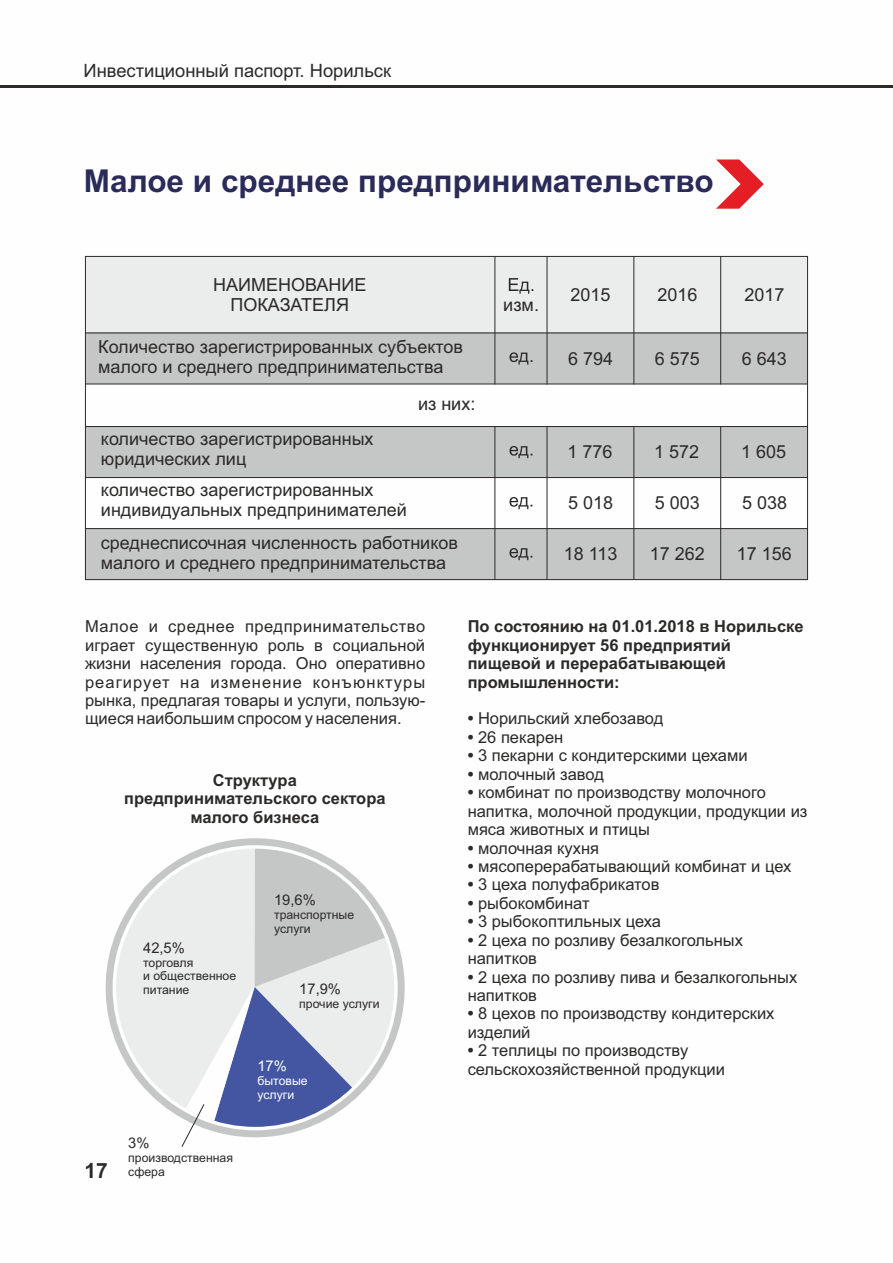
<style>
.page{position:relative;width:893px;height:1263px;background:#fff}
.page>*{position:absolute;margin:0;border:0;box-sizing:border-box;transform-origin:0 0}
.t1{font:700 31.5px "Arial";color:#2a2b58}
.t2{font:700 21px "Arial";color:#2b2a29}
.t3{font:18.3px "Arial";color:#2b2a29}
.t4{font:18px/20.1px "Arial";color:#2b2a29}
.t5{font:16.5px/18.5px "Arial";color:#2b2a29}
.t6{font:700 16.5px/18.5px "Arial";color:#2b2a29}
.t7{font:14.7px "Arial";color:#2b2a29}
.t8{font:14.7px "Arial";color:#fefefe}
.t9{font:12.3px/13.6px "Arial";color:#2b2a29}
.t10{font:12.3px/13.6px "Arial";color:#fefefe}
.s1{font-weight:700}
</style>
<div class="page">
<hr style="left:0;top:85px;width:893px;height:2px;background:#2b2a29">
<svg style="left:716px;top:159px;width:48px;height:50px"></svg>
<div style="left:85px;top:256px;width:410px;height:77px;background:#ebecec"></div>
<div style="left:495px;top:256px;width:52px;height:77px;background:#ebecec"></div>
<div style="left:547px;top:256px;width:87px;height:77px;background:#ebecec"></div>
<div style="left:634px;top:256px;width:87px;height:77px;background:#ebecec"></div>
<div style="left:721px;top:256px;width:86px;height:77px;background:#ebecec"></div>
<div style="left:85px;top:333px;width:410px;height:51px;background:#c5c6c6"></div>
<div style="left:495px;top:333px;width:52px;height:51px;background:#c5c6c6"></div>
<div style="left:547px;top:333px;width:87px;height:51px;background:#c5c6c6"></div>
<div style="left:634px;top:333px;width:87px;height:51px;background:#c5c6c6"></div>
<div style="left:721px;top:333px;width:86px;height:51px;background:#c5c6c6"></div>
<div style="left:85px;top:426px;width:410px;height:51px;background:#c5c6c6"></div>
<div style="left:495px;top:426px;width:52px;height:51px;background:#c5c6c6"></div>
<div style="left:547px;top:426px;width:87px;height:51px;background:#c5c6c6"></div>
<div style="left:634px;top:426px;width:87px;height:51px;background:#c5c6c6"></div>
<div style="left:721px;top:426px;width:86px;height:51px;background:#c5c6c6"></div>
<div style="left:85px;top:529px;width:410px;height:51px;background:#c5c6c6"></div>
<div style="left:495px;top:529px;width:52px;height:51px;background:#c5c6c6"></div>
<div style="left:547px;top:529px;width:87px;height:51px;background:#c5c6c6"></div>
<div style="left:634px;top:529px;width:87px;height:51px;background:#c5c6c6"></div>
<div style="left:721px;top:529px;width:86px;height:51px;background:#c5c6c6"></div>
<hr style="left:85px;top:256px;width:1px;height:324px;background:#2b2a29">
<hr style="left:494px;top:426px;width:1px;height:154px;background:#2b2a29">
<hr style="left:494px;top:256px;width:1px;height:128px;background:#2b2a29">
<hr style="left:547px;top:426px;width:1px;height:154px;background:#2b2a29">
<hr style="left:547px;top:256px;width:1px;height:128px;background:#2b2a29">
<hr style="left:633px;top:426px;width:1px;height:154px;background:#2b2a29">
<hr style="left:633px;top:256px;width:1px;height:128px;background:#2b2a29">
<hr style="left:720px;top:426px;width:1px;height:154px;background:#2b2a29">
<hr style="left:720px;top:256px;width:1px;height:128px;background:#2b2a29">
<hr style="left:807px;top:256px;width:1px;height:324px;background:#2b2a29">
<hr style="left:85px;top:579px;width:723px;height:1px;background:#2b2a29">
<hr style="left:85px;top:528px;width:723px;height:1px;background:#2b2a29">
<hr style="left:85px;top:477px;width:723px;height:1px;background:#2b2a29">
<hr style="left:85px;top:426px;width:723px;height:1px;background:#2b2a29">
<hr style="left:85px;top:384px;width:723px;height:1px;background:#2b2a29">
<hr style="left:85px;top:333px;width:723px;height:1px;background:#2b2a29">
<hr style="left:85px;top:256px;width:723px;height:1px;background:#2b2a29">
<svg style="left:509px;top:278px;width:24px;height:16px"></svg>
<svg style="left:509px;top:352px;width:23px;height:13px"></svg>
<svg style="left:509px;top:497px;width:23px;height:12px"></svg>
<svg style="left:509px;top:548px;width:23px;height:12px"></svg>
<svg style="left:509px;top:446px;width:23px;height:12px"></svg>
<svg style="left:106px;top:838px;width:299px;height:299px;fill:#c5c6c6"></svg>
<div style="left:116px;top:849px;width:278px;height:278px;background:#ebecec;border-radius:50%"></div>
<svg style="left:180px;top:849px;width:214px;height:298px"></svg>
<p class="t3" style="left:84px;top:64px;width:309px">Инвестиционный паспорт. Норильск</p>
<h1 class="t1" style="left:84px;top:169px;width:632px">Малое и среднее предпринимательство</h1>
<p class="t4" style="left:213px;top:276px;width:155px;text-align:center">НАИМЕНОВАНИЕ<br>ПОКАЗАТЕЛЯ</p>
<p class="t4" style="left:98px;top:338px;width:366px">Количество зарегистрированных субъектов малого и среднего предпринимательства</p>
<p class="t4" style="left:418px;top:395px;width:59px">из них:</p>
<p class="t4" style="left:101px;top:430px;width:274px">количество зарегистрированных юридических лиц</p>
<p class="t4" style="left:101px;top:481px;width:307px">количество зарегистрированных индивидуальных предпринимателей</p>
<p class="t4" style="left:101px;top:534px;width:359px">среднесписочная численность работников малого и среднего предпринимательства</p>
<p class="t4" style="left:503px;top:296px;width:37px">изм.</p>
<p class="t4" style="left:570px;top:286px;width:42px">2015</p>
<p class="t4" style="left:657px;top:286px;width:42px">2016</p>
<p class="t4" style="left:568px;top:350px;width:47px">6 794</p>
<p class="t4" style="left:655px;top:350px;width:47px">6 575</p>
<p class="t4" style="left:567px;top:444px;width:47px">1 776</p>
<p class="t4" style="left:654px;top:444px;width:47px">1 572</p>
<p class="t4" style="left:568px;top:495px;width:47px">5 018</p>
<p class="t4" style="left:655px;top:495px;width:47px">5 003</p>
<p class="t4" style="left:564px;top:546px;width:55px">18 113</p>
<p class="t4" style="left:650px;top:546px;width:57px">17 262</p>
<p class="t4" style="left:744px;top:286px;width:42px">2017</p>
<p class="t4" style="left:742px;top:350px;width:47px">6 643</p>
<p class="t4" style="left:741px;top:444px;width:47px">1 605</p>
<p class="t4" style="left:742px;top:495px;width:47px">5 038</p>
<p class="t4" style="left:737px;top:546px;width:57px">17 156</p>
<p class="t5" style="left:85px;top:619px;width:342px;text-align:justify">Малое и среднее предпринимательство играет существенную роль в социальной жизни населения города. Оно оперативно реагирует на изменение конъюнктуры рынка, предлагая товары и услуги, пользую&shy;щиеся наибольшим спросом у населения.</p>
<p class="t6" style="left:468px;top:619px;width:337px">По состоянию на 01.01.2018 в Норильске функционирует 56 предприятий пищевой и перерабатывающей промышленности:</p>
<p class="t5" style="left:468px;top:711px;width:197px"><span class="s1">•</span> Норильский хлебозавод</p>
<p class="t5" style="left:468px;top:729px;width:97px"><span class="s1">•</span> 26 пекарен</p>
<p class="t5" style="left:468px;top:748px;width:281px"><span class="s1">•</span> 3 пекарни с кондитерскими цехами</p>
<p class="t5" style="left:468px;top:766px;width:138px"><span class="s1">•</span> молочный завод</p>
<p class="t5" style="left:468px;top:785px;width:341px"><span class="s1">•</span> комбинат по производству молочного напитка, молочной продукции, продукции из мяса животных и птицы</p>
<p class="t5" style="left:468px;top:840px;width:133px"><span class="s1">•</span> молочная кухня</p>
<p class="t5" style="left:468px;top:858px;width:325px"><span class="s1">•</span> мясоперерабатывающий комбинат и цех</p>
<p class="t5" style="left:468px;top:877px;width:193px"><span class="s1">•</span> 3 цеха полуфабрикатов</p>
<p class="t5" style="left:468px;top:895px;width:123px"><span class="s1">•</span> рыбокомбинат</p>
<p class="t5" style="left:468px;top:914px;width:195px"><span class="s1">•</span> 3 рыбокоптильных цеха</p>
<p class="t5" style="left:468px;top:932px;width:277px"><span class="s1">•</span> 2 цеха по розливу безалкогольных напитков</p>
<p class="t5" style="left:468px;top:969px;width:331px"><span class="s1">•</span> 2 цеха по розливу пива и безалкогольных напитков</p>
<p class="t5" style="left:468px;top:1006px;width:308px"><span class="s1">•</span> 8 цехов по производству кондитерских изделий</p>
<p class="t5" style="left:468px;top:1043px;width:259px"><span class="s1">•</span> 2 теплицы по производству сельскохозяйственной продукции</p>
<p class="t6" style="left:124px;top:772px;width:263px;text-align:center">Структура предпринимательского сектора малого бизнеса</p>
<p class="t7" style="left:274px;top:894px;width:43px">19,6%</p>
<p class="t9" style="left:274px;top:909px;width:82px">транспортные услуги</p>
<p class="t7" style="left:143px;top:942px;width:43px">42,5%</p>
<p class="t9" style="left:143px;top:957px;width:95px">торговля<br>и общественное питание</p>
<p class="t7" style="left:299px;top:983px;width:43px">17,9%</p>
<p class="t9" style="left:299px;top:998px;width:82px">прочие услуги</p>
<p class="t8" style="left:257px;top:1060px;width:31px">17%</p>
<p class="t10" style="left:257px;top:1075px;width:52px">бытовые услуги</p>
<p class="t2" style="left:85px;top:1163px;width:25px">17</p>
<p class="t7" style="left:128px;top:1137px;width:23px">3%</p>
<p class="t9" style="left:128px;top:1152px;width:106px">производственная сфера</p>
</div>
